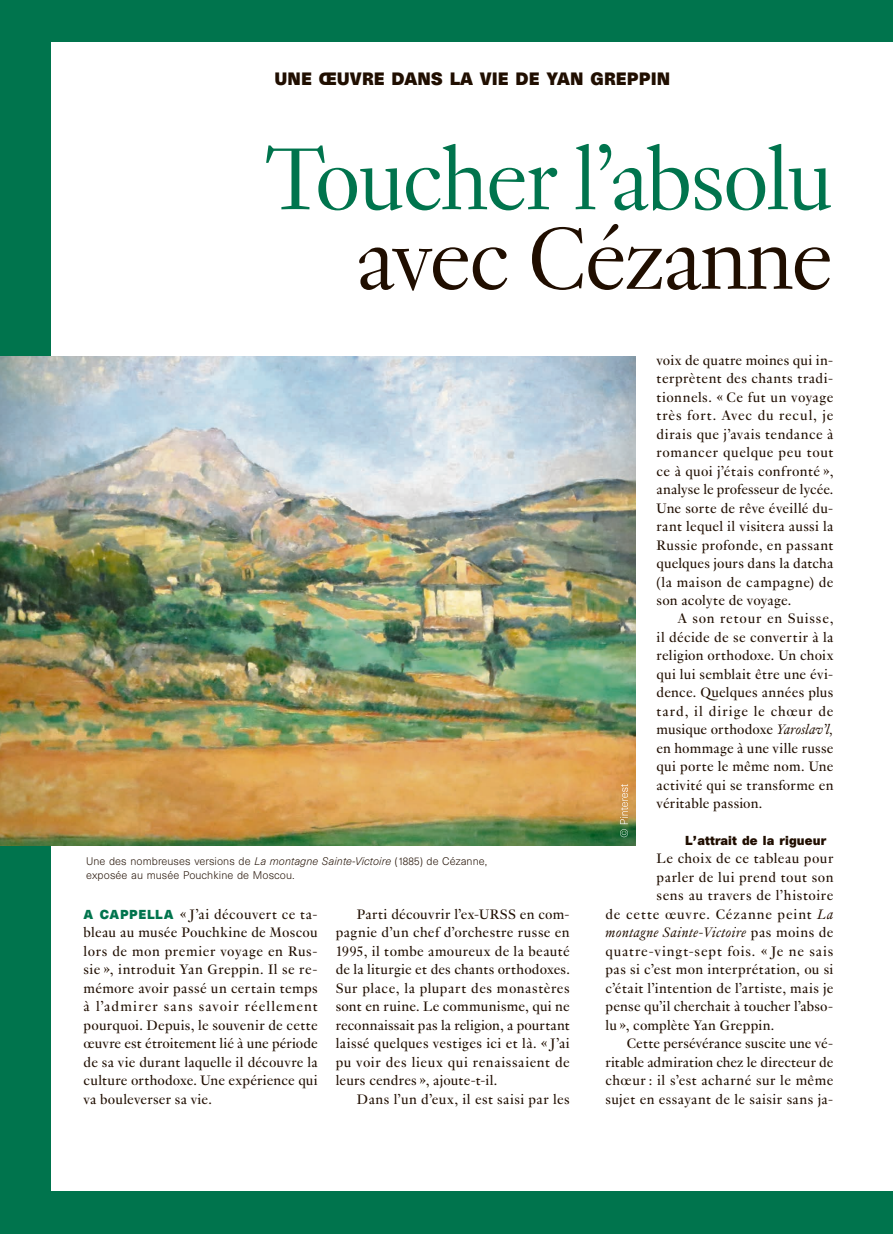
<style>
.page{position:relative;width:893px;height:1234px;background:#fff}
.page>*{position:absolute;margin:0;border:0;box-sizing:border-box;transform-origin:0 0}
.t1{font:300 96px "Genath";letter-spacing:-.03em;color:#00744d}
.t2{font:300 96px "Genath";letter-spacing:-.03em;color:#200e00}
.t3{font:700 16.5px "Unica SB";color:#200e00}
.t4{font:15px/18.5px "Genath";letter-spacing:.025em;color:#200e00;text-align:justify}
.t5{font:15px "Genath";letter-spacing:.005em;color:#200e00}
.t6{font:15px "Genath";letter-spacing:.055em;color:#200e00}
.t7{font:italic 15px "Genath";letter-spacing:.03em;color:#200e00}
.t8{font:700 12px "Unica SB";letter-spacing:.01em;color:#200e00}
.t9{font:300 10.2px/13.5px "Unica SB";letter-spacing:.01em;color:#200e00}
.s1{font-style:italic}
.s2{font-family:"Unica SB";font-weight:700;font-size:12px;color:#00744d}
.s3{font-style:normal}
</style>
<div class="page">
<div style="left:0;top:0;width:893px;height:1233px;background:#00744d"></div>
<div style="left:51px;top:43px;width:842px;height:1147px;background:#fff"></div>
<img style="left:0;top:356px;width:635px;height:488px">
<svg style="left:620px;top:784px;width:8px;height:53px"></svg>
<p class="t3" style="left:275px;top:69px;width:397px">UNE ŒUVRE DANS LA VIE DE YAN GREPPIN</p>
<h1 class="t1" style="left:265px;top:111px;width:570px">Toucher l’absolu</h1>
<h1 class="t2" style="left:356px;top:191px;width:479px">avec Cézanne</h1>
<p class="t9" style="left:86px;top:854px;width:403px">Une des nombreuses versions de <span class="s1">La montagne Sainte-Victoire</span> (1885) de Cézanne, exposée au musée Pouchkine de Moscou.</p>
<p class="t4" style="left:84px;top:903px;width:236px"><span class="s2">A CAPPELLA</span> « J’ai découvert ce ta&shy;bleau au musée Pouchkine de Moscou lors de mon premier voyage en Rus&shy;sie », introduit Yan Greppin. Il se re&shy;mémore avoir passé un certain temps à l’admirer sans savoir réellement pourquoi. Depuis, le souvenir de cette œuvre est étroitement lié à une période de sa vie durant laquelle il découvre la culture orthodoxe. Une expérience qui va bouleverser sa vie.</p>
<p class="t4" style="left:336px;top:903px;width:236px;text-indent:21px">Parti découvrir l’ex-URSS en com&shy;pagnie d’un chef d’orchestre russe en 1995, il tombe amoureux de la beauté de la liturgie et des chants orthodoxes.<br>Sur place, la plupart des monastères sont en ruine. Le communisme, qui ne reconnaissait pas la religion, a pourtant laissé quelques vestiges ici et là. « J’ai pu voir des lieux qui renaissaient de leurs cendres », ajoute-t-il.</p>
<p class="t4" style="left:357px;top:1088px;width:214px">Dans l’un d’eux, il est saisi par les</p>
<p class="t4" style="left:657px;top:350px;width:178px">voix de quatre moines qui in&shy;terprètent des chants tradi&shy;tionnels. « Ce fut un voyage très fort. Avec du recul, je dirais que j’avais tendance à romancer quelque peu tout ce à quoi j’étais confronté », analyse le professeur de lycée.<br>Une sorte de rêve éveillé du&shy;rant lequel il visitera aussi la Russie profonde, en passant quelques jours dans la datcha (la maison de campagne) de son acolyte de voyage.</p>
<p class="t4" style="left:657px;top:608px;width:178px;text-indent:21px">A son retour en Suisse, il décide de se convertir à la religion orthodoxe. Un choix qui lui semblait être une évi&shy;dence. Quelques années plus tard, il dirige le chœur de musique orthodoxe <span class="s1">Yaroslav’l, </span>en hommage à une ville russe qui porte le même nom. Une activité qui se transforme en véritable passion.</p>
<p class="t8" style="left:685px;top:832px;width:143px">L’attrait de la rigueur</p>
<p class="t4" style="left:657px;top:848px;width:178px">Le choix de ce tableau pour</p>
<p class="t4" style="left:657px;top:866px;width:178px">parler de lui prend tout son</p>
<p class="t4" style="left:657px;top:885px;width:178px">sens au travers de l’histoire</p>
<p class="t6" style="left:606px;top:903px;width:229px">de cette œuvre. Cézanne peint <span class="s1">La</span></p>
<p class="t7" style="left:606px;top:921px;width:229px">montagne Sainte-Victoire <span class="s3">pas moins de</span></p>
<p class="t6" style="left:606px;top:940px;width:229px">quatre-vingt-sept fois. « Je ne sais</p>
<p class="t4" style="left:606px;top:958px;width:229px">pas si c’est mon interprétation, ou si</p>
<p class="t4" style="left:606px;top:977px;width:229px">c’était l’intention de l’artiste, mais je</p>
<p class="t4" style="left:606px;top:995px;width:229px">pense qu’il cherchait à toucher l’abso-</p>
<p class="t4" style="left:606px;top:1014px;width:170px">lu », complète Yan Greppin.</p>
<p class="t5" style="left:627px;top:1032px;width:208px">Cette persévérance suscite une vé-</p>
<p class="t5" style="left:606px;top:1051px;width:229px">ritable admiration chez le directeur de</p>
<p class="t4" style="left:606px;top:1069px;width:229px">chœur : il s’est acharné sur le même</p>
<p class="t4" style="left:606px;top:1088px;width:229px">sujet en essayant de le saisir sans ja-</p>
</div>
